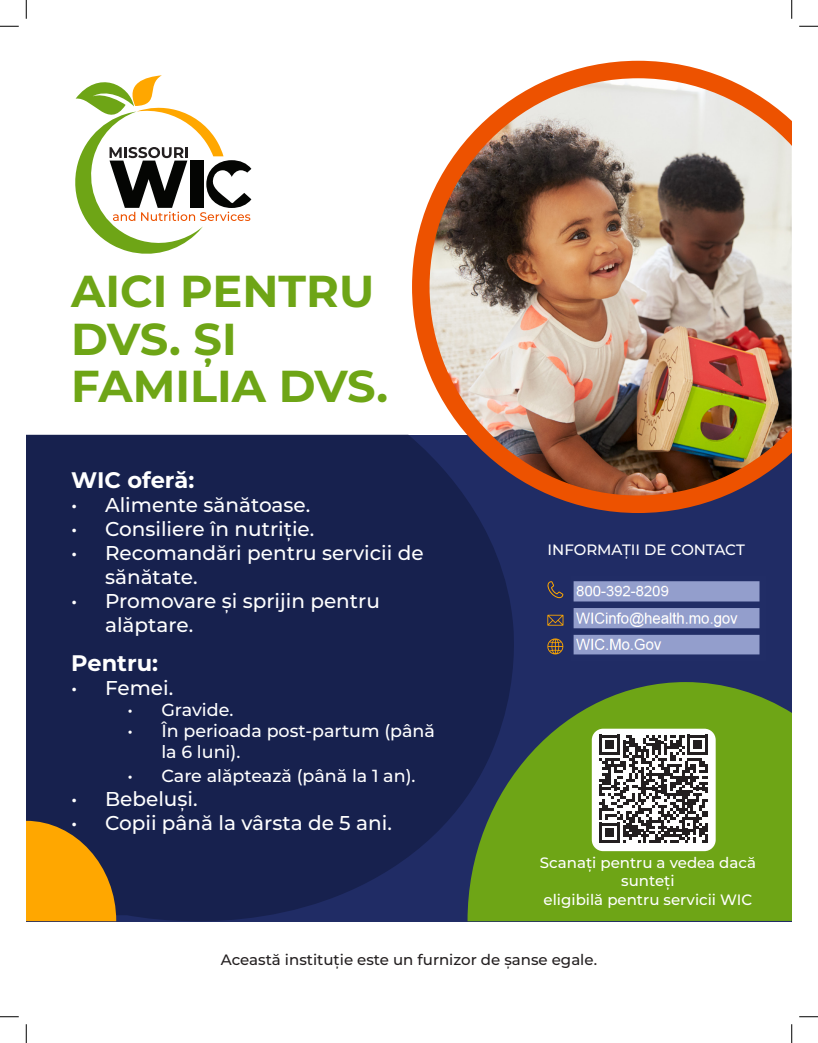
<style>
.page{position:relative;width:818px;height:1043px;background:#fff}
.page>*{position:absolute;margin:0;border:0;box-sizing:border-box;transform-origin:0 0}
.t1{font:700 44.62px/47.5px "Montserrat";color:#6ea516}
.t2{font:700 22.5px "Montserrat";color:#fff}
.t3{font:500 20px/24px "Montserrat";color:#fff}
.t4{font:500 17.5px/21px "Montserrat";color:#fff}
.t5{font:500 15px/18px "Montserrat";color:#fff;text-align:center}
.t6{font:500 15px "Montserrat";color:#231f20}
</style>
<div class="page">
<div style="left:26px;top:435px;width:765px;height:486px;background:#202c65"></div>
<svg style="left:75px;top:75px;width:176px;height:179px"></svg>
<div style="left:26px;top:435px;width:496px;height:487px;background:#17214e"></div>
<svg style="left:467px;top:682px;width:324px;height:239px;background:#5d8c24"></svg>
<svg style="left:26px;top:820px;width:90px;height:101px;background:#cc8a10"></svg>
<img style="left:412px;top:61px;width:379px;height:452px">
<svg style="left:547px;top:581px;width:16px;height:17px"></svg>
<svg style="left:547px;top:614px;width:16px;height:11px"></svg>
<svg style="left:547px;top:638px;width:16px;height:16px"></svg>
<div style="left:591px;top:728px;width:124px;height:123px;background:#fff;border-radius:11px"></div>
<svg style="left:599px;top:734px;width:109px;height:109px"></svg>
<svg style="left:0;top:25px;width:19px;height:2px"></svg>
<svg style="left:799px;top:25px;width:19px;height:2px"></svg>
<svg style="left:0;top:1016px;width:19px;height:1px"></svg>
<svg style="left:799px;top:1016px;width:19px;height:1px"></svg>
<svg style="left:25px;top:0;width:2px;height:19px"></svg>
<svg style="left:25px;top:1024px;width:2px;height:18px"></svg>
<svg style="left:791px;top:0;width:1px;height:19px"></svg>
<svg style="left:791px;top:1024px;width:1px;height:18px"></svg>
<img style="left:573px;top:581px;width:187px;height:74px">
<p class="t1" style="left:71px;top:265px;width:318px">AICI PENTRU<br>DVS. ȘI<br>FAMILIA DVS.</p>
<p class="t2" style="left:71px;top:464px;width:124px">WIC oferă:</p>
<p class="t3" style="left:71px;top:492px;width:240px">• Alimente sănătoase.</p>
<p class="t3" style="left:71px;top:516px;width:244px">• Consiliere în nutriție.</p>
<p class="t3" style="left:105px;top:540px;width:320px;text-indent:-34px">• Recomandări pentru servicii de sănătate.</p>
<p class="t3" style="left:105px;top:588px;width:276px;text-indent:-34px">• Promovare și sprijin pentru alăptare.</p>
<p class="t2" style="left:71px;top:646px;width:88px">Pentru:</p>
<p class="t3" style="left:71px;top:674px;width:103px">• Femei.</p>
<p class="t4" style="left:128px;top:698px;width:107px">• Gravide.</p>
<p class="t4" style="left:161px;top:719px;width:275px;text-indent:-34px">• În perioada post-partum (până la 6 luni).</p>
<p class="t4" style="left:128px;top:764px;width:289px">• Care alăptează (până la 1 an).</p>
<p class="t3" style="left:71px;top:785px;width:128px">• Bebeluși.</p>
<p class="t3" style="left:71px;top:809px;width:322px">• Copii până la vârsta de 5 ani.</p>
<p class="t5" style="left:547px;top:540px;width:199px">INFORMAȚII DE CONTACT</p>
<p class="t5" style="left:540px;top:853px;width:217px">Scanați pentru a vedea dacă sunteți<br>eligibilă pentru servicii WIC</p>
<p class="t6" style="left:221px;top:948px;width:377px">Această instituție este un furnizor de șanse egale.</p>
</div>
